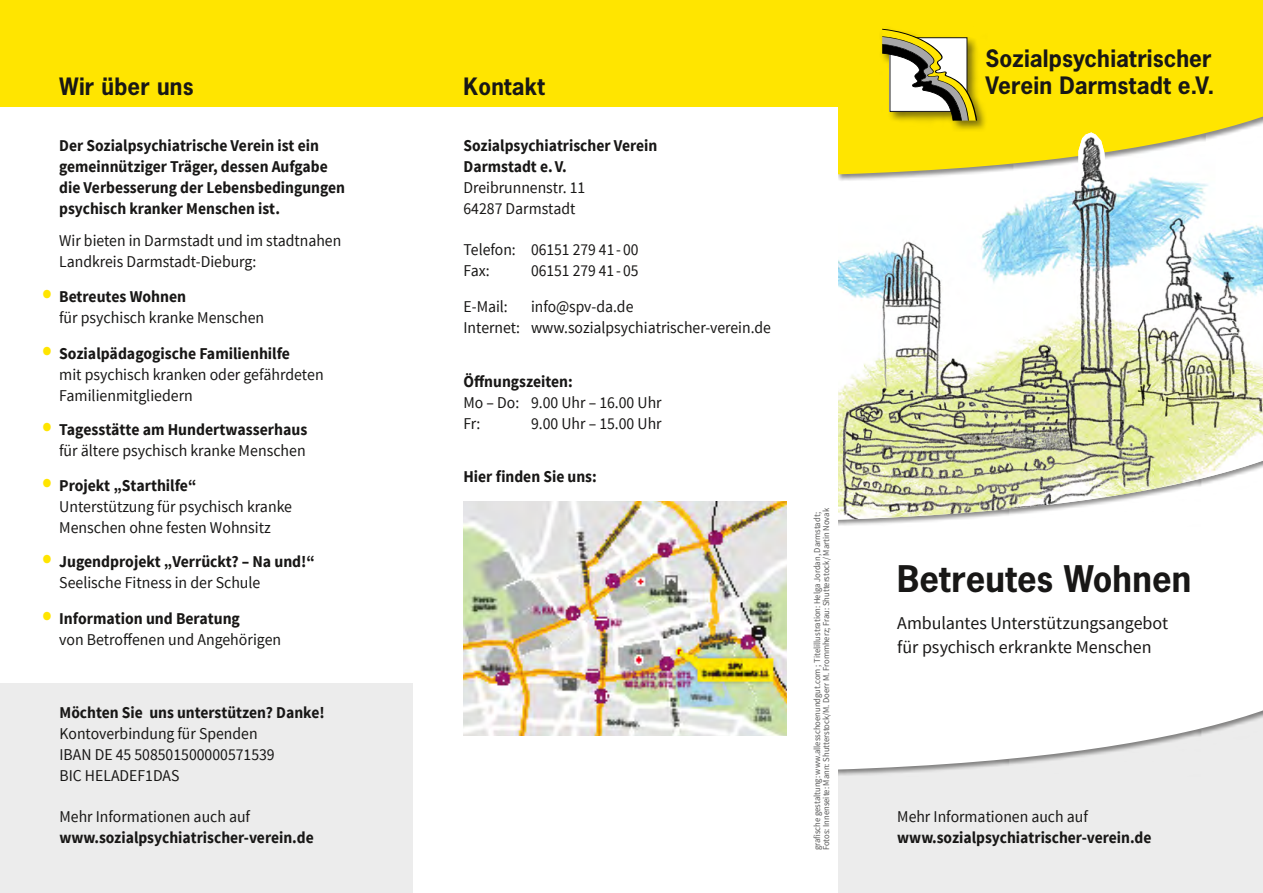
<style>
.page{position:relative;width:1263px;height:893px;background:#fff}
.page>*{position:absolute;margin:0;border:0;box-sizing:border-box;transform-origin:0 0}
.t1{font:700 34.5px "News Gothic Std";color:#181716}
.t2{font:700 22.65px "News Gothic Std";letter-spacing:.005em;color:#181716}
.t3{font:700 22.5px "News Gothic Std";letter-spacing:.01em;color:#181716}
.t4{font:18px/24px "Source Sans Pro";letter-spacing:-.005em;color:#181716}
.t5{font:16.5px/21px "Source Sans Pro";color:#181716;scale:.96 1}
.t6{font:700 16.5px/21px "Source Sans Pro";color:#181716;scale:.94 1}
.t7{font:16.5px/21px "Source Sans Pro";color:#181716;scale:.95 1}
.t8{font:16.5px/21px "Source Sans Pro";color:#181716;scale:.94 1}
.t9{font:700 16.5px/21px "Source Sans Pro";color:#181716;scale:.95 1}
.t10{font:9px/9px "Source Sans Pro";color:#565655;scale:.95 1}
.s1{font-weight:700;font-size:30px;color:#ffe500}
.s2{font-weight:700}
.s3{font-size:30px;color:#ffe500}
.s4{font-weight:400}
</style>
<div class="page">
<div style="left:838px;top:676px;width:425px;height:217px;background:#ececec"></div>
<div style="left:0;top:684px;width:412px;height:209px;background:#ececec"></div>
<svg style="left:838px;top:676px;width:425px;height:94px;fill:#fff"></svg>
<img style="left:838px;top:182px;width:425px;height:338px">
<div style="left:837px;top:0;width:426px;height:182px;background:#181716;opacity:.5"></div>
<svg style="left:838px;top:0;width:425px;height:174px;background:#fce51d"></svg>
<div style="left:821px;top:106px;width:17px;height:787px;background:#fff"></div>
<div style="left:0;top:0;width:858px;height:106px;background:#ffe500"></div>
<div style="left:879px;top:26px;width:109px;height:106px;background:#181716;opacity:.55"></div>
<svg style="left:882px;top:29px;width:95px;height:92px"></svg>
<img style="left:463px;top:501px;width:324px;height:235px">
<img style="left:1078px;top:132px;width:28px;height:40px">
<h3 class="t3" style="left:60px;top:71px;width:136px">Wir über uns</h3>
<p class="t6" style="left:59px;top:136px;width:305px">Der Sozialpsychiatrische Verein ist ein gemeinnütziger Träger, dessen Aufgabe die Verbesserung der Lebensbedingungen psychisch kranker Menschen ist.</p>
<p class="t7" style="left:59px;top:230px;width:298px">Wir bieten in Darmstadt und im stadtnahen<br>Landkreis Darmstadt-Dieburg:</p>
<p class="t5" style="left:59px;top:287px;width:215px;text-indent:-17px"><span class="s1">•</span> <span class="s2">Betreutes Wohnen<br></span>für psychisch kranke Menschen</p>
<p class="t5" style="left:59px;top:343px;width:277px;text-indent:-17px"><span class="s1">•</span> <span class="s2">Sozialpädagogische Familienhilfe<br></span>mit psychisch kranken oder gefährdeten<br>Familienmitgliedern</p>
<p class="t5" style="left:42px;top:419px;width:278px;text-align:right"><span class="s1">•</span> <span class="s2">Tagesstätte am Hundertwasserhaus </span>für ältere psychisch kranke Menschen</p>
<p class="t5" style="left:59px;top:476px;width:244px;text-indent:-17px"><span class="s1">•</span> <span class="s2">Projekt „Starthilfe“<br></span>Unterstützung für psychisch kranke<br>Menschen ohne festen Wohnsitz</p>
<p class="t9" style="left:59px;top:552px;width:271px;text-indent:-17px"><span class="s3">•</span> Jugendprojekt „Verrückt? – Na und!“<br><span class="s4">Seelische Fitness in der Schule</span></p>
<p class="t5" style="left:59px;top:608px;width:233px;text-indent:-17px"><span class="s1">•</span> <span class="s2">Information und Beratung<br></span>von Betroffenen und Angehörigen</p>
<p class="t6" style="left:60px;top:703px;width:284px">Möchten Sie uns unterstützen? Danke!</p>
<p class="t7" style="left:60px;top:724px;width:228px">Kontoverbindung für Spenden<br>IBAN DE 45 508501500000571539<br>BIC HELADEF1DAS</p>
<p class="t7" style="left:60px;top:806px;width:202px">Mehr Informationen auch auf</p>
<p class="t6" style="left:60px;top:828px;width:272px">www.sozialpsychiatrischer-verein.de</p>
<h2 class="t2" style="left:986px;top:44px;width:227px">Sozialpsychiatrischer</h2>
<h3 class="t3" style="left:463px;top:71px;width:83px">Kontakt</h3>
<h2 class="t2" style="left:986px;top:71px;width:230px">Verein Darmstadt e.V.</h2>
<p class="t6" style="left:463px;top:136px;width:208px">Sozialpsychiatrischer Verein<br>Darmstadt e.V.</p>
<p class="t7" style="left:463px;top:178px;width:130px">Dreibrunnenstr. 11<br>64287 Darmstadt</p>
<p class="t7" style="left:463px;top:239px;width:186px">Telefon: 06151 279 41 - 00<br>Fax:</p>
<p class="t8" style="left:531px;top:260px;width:116px">06151 279 41 - 05</p>
<p class="t8" style="left:463px;top:296px;width:329px;text-indent:68px">info@spv-da.de<br>Internet: www.sozialpsychiatrischer-verein.de</p>
<p class="t6" style="left:463px;top:372px;width:118px">Öffnungszeiten:</p>
<p class="t7" style="left:463px;top:393px;width:210px">Mo – Do: 9.00 Uhr – 16.00 Uhr<br>Fr:</p>
<p class="t7" style="left:463px;top:296px;width:48px">E-Mail:</p>
<p class="t7" style="left:531px;top:414px;width:139px">9.00 Uhr – 15.00 Uhr</p>
<p class="t6" style="left:463px;top:467px;width:143px">Hier finden Sie uns:</p>
<p class="t10" style="left:813px;top:850px;width:362px;rotate:-90deg">grafische gestaltung: www.allesschoenundgut.com ; Titelillustration: Helga Jordan, Darmstadt;<br>Fotos: Innenseite: Mann: Shutterstock/M. Doerr M. Frommherz; Frau: Shutterstock/ Martin Novak</p>
<h1 class="t1" style="left:897px;top:556px;width:295px">Betreutes Wohnen</h1>
<p class="t4" style="left:897px;top:611px;width:272px">Ambulantes Unterstützungsangebot für psychisch erkrankte Menschen</p>
<p class="t7" style="left:897px;top:806px;width:202px">Mehr Informationen auch auf</p>
<p class="t6" style="left:897px;top:828px;width:272px">www.sozialpsychiatrischer-verein.de</p>
</div>
